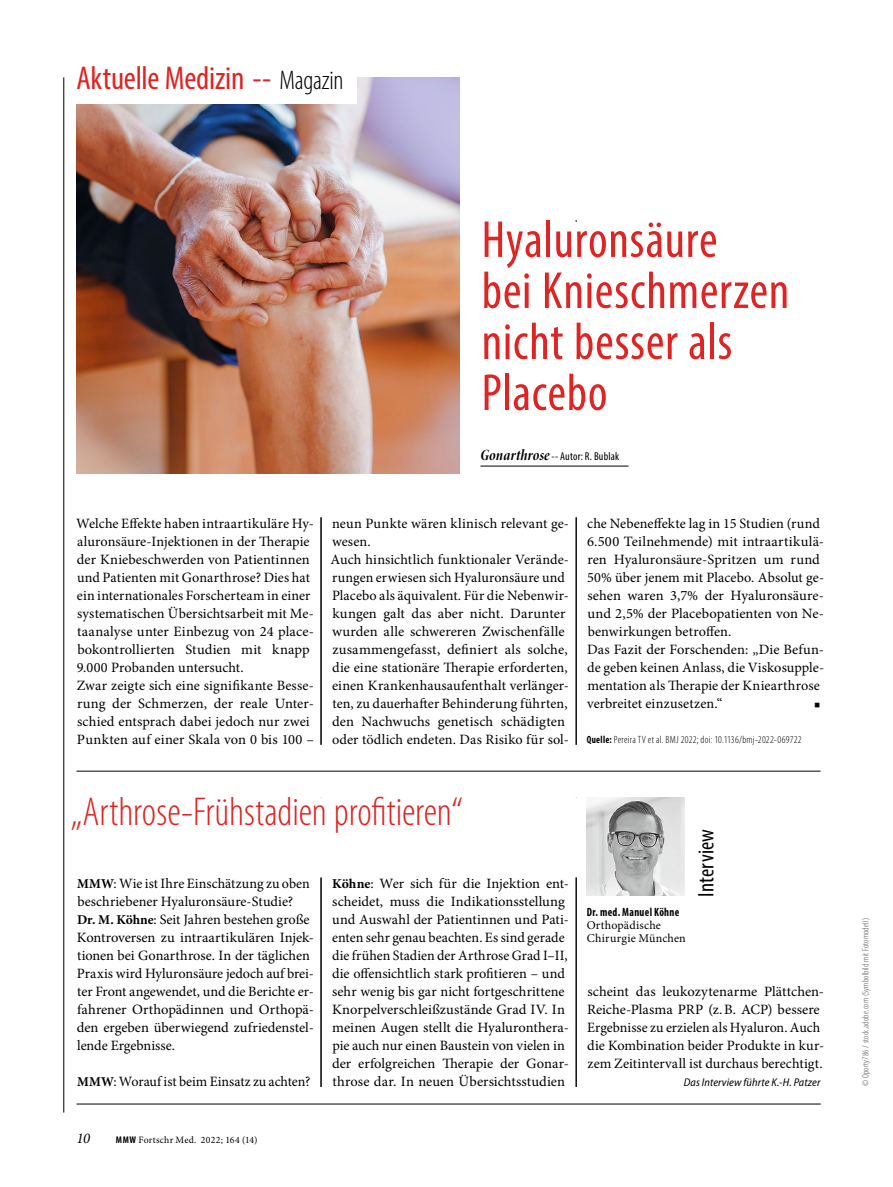
<style>
.page{position:relative;width:893px;height:1187px;background:#fff}
.page>*{position:absolute;margin:0;border:0;box-sizing:border-box;transform-origin:0 0}
.Title_kleinrot{font:condensed 52.5px/51px "Myriad Pro";letter-spacing:.015em;color:#de2524}
.Title_klein_schmalro{font:300 condensed 40.5px "Myriad Pro";letter-spacing:-.005em;color:#de2524}
.t1{font:condensed 33px "Myriad Pro";letter-spacing:-.005em;color:#de2524}
.Image_Caption_Interv{font:condensed 22.5px "Myriad Pro";letter-spacing:.01em;color:#000}
.t2{font:italic 14.85px "Minion Pro";color:#000}
.Para_x{font:14.25px/18px "Minion Pro";letter-spacing:.005em;color:#000}
.Para_Answer_x{font:14.25px/18px "Minion Pro";color:#000}
.Para_Question_x{font:14.25px/18px "Minion Pro";color:#000}
.Image_Caption_x{font:12px/12.8px "Minion Pro";letter-spacing:.015em;color:#000}
.Image_Caption_Author{font:700 condensed 12px "Myriad Pro";letter-spacing:.03em;color:#000;scale:.9 1}
.SuperTitle_1{font:condensed 11.4px "Myriad Pro";letter-spacing:.02em;color:#000}
.Para_x-2{font:italic semi-condensed 11.25px "Myriad Pro";letter-spacing:.01em;color:#000}
.Source_x{font:300 condensed 10.5px "Myriad Pro";letter-spacing:.025em;color:#000}
.Para_x-3{font:10.5px "Arial Unicode MS";color:#000}
.t3{font:9.75px "Minion Pro";letter-spacing:.02em;color:#000}
.Image_Source_x{font:300 condensed 9px "Myriad Pro";letter-spacing:.02em;color:#4d4d4c}
.s1{font-weight:300;font-size:27px;color:#000}
.s2{font-family:"Minion Pro Bold Cn It Disp";font-stretch:normal;font-size:15.75px}
.s3{font-weight:700}
.s4{font-weight:700;font-size:13.5px}
.s5{font-family:"Myriad Pro";font-weight:700;font-stretch:condensed}
</style>
<div class="page">
<hr style="left:77px;top:1103px;width:744px;height:1px;background:#000">
<hr style="left:64px;top:77px;width:1px;height:1035px;background:#000">
<hr style="left:77px;top:770px;width:743px;height:1px;background:#000">
<hr style="left:321px;top:877px;width:1px;height:209px;background:#000">
<hr style="left:576px;top:877px;width:1px;height:209px;background:#000">
<img style="left:77px;top:77px;width:382px;height:396px">
<hr style="left:480px;top:466px;width:148px;height:1px;background:#000">
<hr style="left:321px;top:517px;width:1px;height:227px;background:#000">
<hr style="left:576px;top:517px;width:1px;height:227px;background:#000">
<img style="left:587px;top:797px;width:98px;height:98px">
<div style="left:77px;top:65px;width:280px;height:39px;background:#fff"></div>
<h3 class="t1" style="left:77px;top:59px;width:269px">Aktuelle Medizin -- <span class="s1">Magazin</span></h3>
<p class="Title_kleinrot" style="left:482px;top:213px;width:309px">Hyaluronsäure<br>bei Knieschmerzen nicht besser als<br>Placebo</p>
<p class="SuperTitle_1" style="left:480px;top:449px;width:140px"><span class="s2">Gonarthrose</span> -- Autor: R. Bublak</p>
<p class="Para_x" style="left:76px;top:514px;width:239px">Welche Effekte haben intraartikuläre Hy&shy;aluronsäure-Injektionen in der Therapie der Kniebeschwerden von Patientinnen und Patienten mit Gonarthrose? Dies hat ein internationales Forscherteam in einer systematischen Übersichtsarbeit mit Me&shy;taanalyse unter Einbezug von 24 place&shy;bokontrollierten Studien mit knapp 9.000 Probanden untersucht.</p>
<p class="Para_x" style="left:77px;top:676px;width:239px">Zwar zeigte sich eine signifikante Besse&shy;rung der Schmerzen, der reale Unter&shy;schied entsprach dabei jedoch nur zwei Punkten auf einer Skala von 0 bis 100 –</p>
<p class="Para_x" style="left:332px;top:514px;width:238px">neun Punkte wären klinisch relevant ge&shy;wesen.</p>
<p class="Para_x" style="left:331px;top:550px;width:240px">Auch hinsichtlich funktionaler Verände&shy;rungen erwiesen sich Hyaluronsäure und Placebo als äquivalent. Für die Nebenwir&shy;kungen galt das aber nicht. Darunter wurden alle schwereren Zwischenfälle zusammengefasst, definiert als solche, die eine stationäre Therapie erforderten, einen Krankenhausaufenthalt verlänger&shy;ten, zu dauerhafter Behinderung führten, den Nachwuchs genetisch schädigten oder tödlich endeten. Das Risiko für sol-</p>
<p class="Para_x" style="left:587px;top:514px;width:239px">che Nebeneffekte lag in 15 Studien (rund 6.500 Teilnehmende) mit intraartikulä&shy;ren Hyaluronsäure-Spritzen um rund 50% über jenem mit Placebo. Absolut ge&shy;sehen waren 3,7% der Hyaluronsäure&shy;und 2,5% der Placebopatienten von Ne&shy;benwirkungen betroffen.</p>
<p class="Para_x" style="left:587px;top:640px;width:238px">Das Fazit der Forschenden: „Die Befun&shy;de geben keinen Anlass, die Viskosupple&shy;mentation als Therapie der Kniearthrose verbreitet einzusetzen.“</p>
<p class="Para_x-3" style="left:814px;top:698px;width:8px">■</p>
<p class="Source_x" style="left:587px;top:734px;width:216px"><span class="s3">Quelle:</span> Pereira TV et al. BMJ 2022; doi: 10.1136/bmj-2022-069722</p>
<p class="Title_klein_schmalro" style="left:70px;top:790px;width:394px">„Arthrose-Frühstadien profitieren“</p>
<p class="Para_Question_x" style="left:77px;top:874px;width:234px"><span class="s4">MMW</span>: Wie ist Ihre Einschätzung zu oben beschriebener Hyaluronsäure-Studie?</p>
<p class="Para_Answer_x" style="left:77px;top:910px;width:238px"><span class="s4">Dr. M. Köhne</span>: Seit Jahren bestehen große Kontroversen zu intraartikulären Injek&shy;tionen bei Gonarthrose. In der täglichen Praxis wird Hyluronsäure jedoch auf brei&shy;ter Front angewendet, und die Berichte er&shy;fahrener Orthopädinnen und Orthopä&shy;den ergeben überwiegend zufriedenstel&shy;lende Ergebnisse.</p>
<p class="Para_Question_x" style="left:77px;top:1072px;width:235px"><span class="s4">MMW</span>: Worauf ist beim Einsatz zu achten?</p>
<p class="t2" style="left:77px;top:1128px;width:15px">10</p>
<p class="t3" style="left:116px;top:1132px;width:143px"><span class="s5">MMW</span> Fortschr Med. 2022; 164 (14)</p>
<p class="Para_Answer_x" style="left:332px;top:874px;width:238px"><span class="s4">Köhne</span>: Wer sich für die Injektion ent&shy;scheidet, muss die Indikationsstellung und Auswahl der Patientinnen und Pati&shy;enten sehr genau beachten. Es sind gerade die frühen Stadien der Arthrose Grad I–II, die offensichtlich stark profitieren – und sehr wenig bis gar nicht fortgeschrittene Knorpelverschleißzustände Grad IV. In meinen Augen stellt die Hyaluronthera&shy;pie auch nur einen Baustein von vielen in der erfolgreichen Therapie der Gonar&shy;throse dar. In neuen Übersichtsstudien</p>
<p class="Image_Caption_Author" style="left:587px;top:904px;width:104px">Dr. med. Manuel Köhne</p>
<p class="Image_Caption_x" style="left:587px;top:918px;width:101px">Orthopädische<br>Chirurgie München</p>
<p class="Image_Caption_Interv" style="left:692px;top:896px;width:70px;rotate:-90deg">Interview</p>
<p class="Para_Answer_x" style="left:587px;top:982px;width:239px">scheint das leukozytenarme Plättchen-Reiche-Plasma PRP (z.B. ACP) bessere Ergebnisse zu erzielen als Hyaluron. Auch die Kombination beider Produkte in kur&shy;zem Zeitintervall ist durchaus berechtigt.</p>
<p class="Para_x-2" style="left:684px;top:1076px;width:138px">Das Interview führte K.-H. Patzer</p>
<p class="Image_Source_x" style="left:861px;top:1085px;width:169px;rotate:-90deg">© Oporty786 / stock.adobe.com (Symbolbild mit Fotomodell)</p>
</div>
